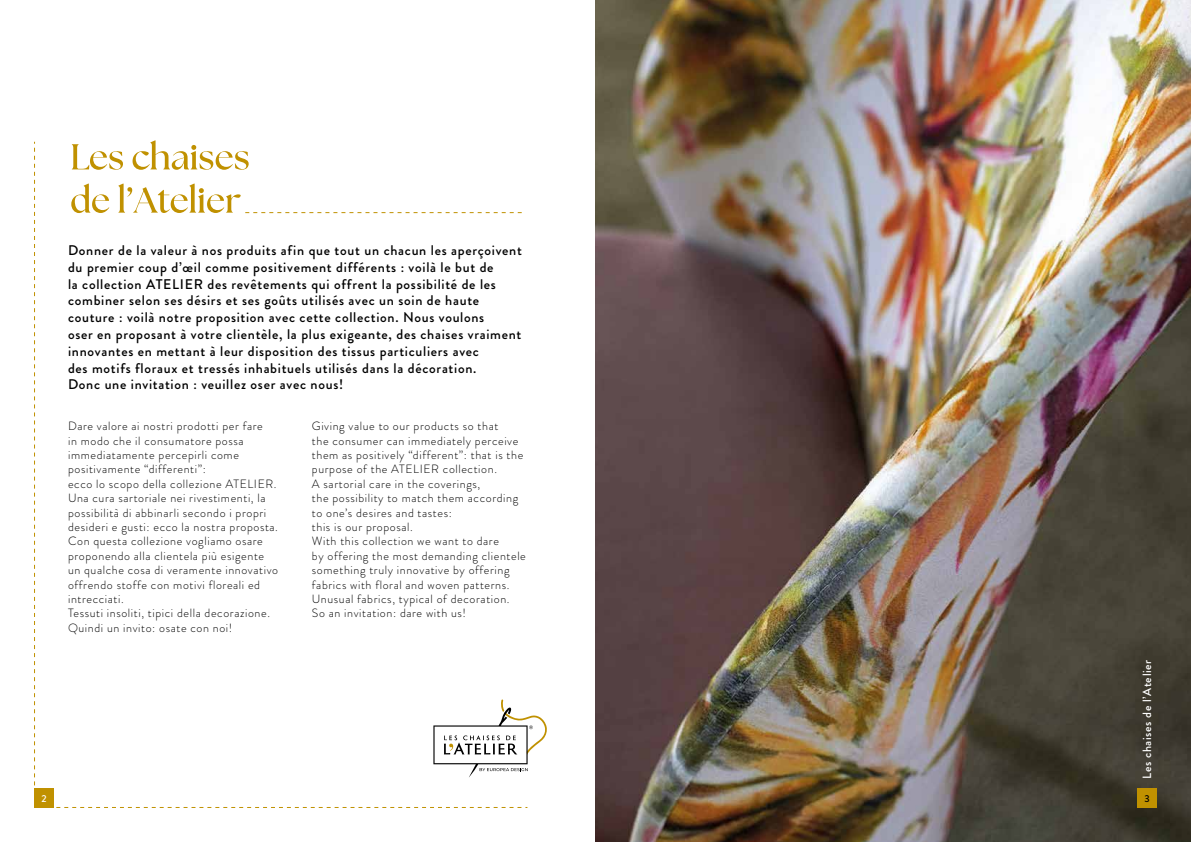
<style>
.page{position:relative;width:1191px;height:842px;background:#fff}
.page>*{position:absolute;margin:0;border:0;box-sizing:border-box;transform-origin:0 0}
.t1{font:500 14px/16.8px "Brandon Grotesque";letter-spacing:.05em;color:#000}
.t2{font:300 12px/14.4px "Brandon Grotesque";letter-spacing:.05em;color:#000}
.t3{font:500 12px "Brandon Grotesque";letter-spacing:.05em;color:#fff}
.t4{font:500 10px "Brandon Grotesque";color:#000}
.t5{font:500 10px "Brandon Grotesque";color:#fff}
</style>
<div class="page">
<img style="left:595px;top:0;width:596px;height:842px">
<div style="left:1137px;top:788px;width:20px;height:20px;background:#c09100"></div>
<div style="left:34px;top:788px;width:20px;height:20px;background:#c09100"></div>
<svg style="left:72px;top:140px;width:177px;height:30px"></svg>
<svg style="left:71px;top:183px;width:451px;height:30px"></svg>
<svg style="left:433px;top:699px;width:114px;height:78px"></svg>
<p class="t1" style="left:68px;top:242px;width:455px">Donner de la valeur à nos produits afin que tout un chacun les aperçoivent du premier coup d’œil comme positivement différents : voilà le but de<br>la collection ATELIER des revêtements qui offrent la possibilité de les combiner selon ses désirs et ses goûts utilisés avec un soin de haute couture : voilà notre proposition avec cette collection. Nous voulons<br>oser en proposant à votre clientèle, la plus exigeante, des chaises vraiment innovantes en mettant à leur disposition des tissus particuliers avec<br>des motifs floraux et tressés inhabituels utilisés dans la décoration.<br>Donc une invitation : veuillez oser avec nous!</p>
<p class="t2" style="left:68px;top:419px;width:212px">Dare valore ai nostri prodotti per fare<br>in modo che il consumatore possa immediatamente percepirli come positivamente “differenti”:<br>ecco lo scopo della collezione ATELIER.<br>Una cura sartoriale nei rivestimenti, la possibilità di abbinarli secondo i propri desideri e gusti: ecco la nostra proposta.<br>Con questa collezione vogliamo osare proponendo alla clientela più esigente un qualche cosa di veramente innovativo offrendo stoffe con motivi floreali ed intrecciati.<br>Tessuti insoliti, tipici della decorazione.<br>Quindi un invito: osate con noi!</p>
<p class="t2" style="left:312px;top:419px;width:215px">Giving value to our products so that<br>the consumer can immediately perceive them as positively “different”: that is the purpose of the ATELIER collection.<br>A sartorial care in the coverings,<br>the possibility to match them according to one’s desires and tastes:<br>this is our proposal.<br>With this collection we want to dare<br>by offering the most demanding clientele something truly innovative by offering fabrics with floral and woven patterns.<br>Unusual fabrics, typical of decoration.<br>So an invitation: dare with us!</p>
<p class="t5" style="left:41px;top:791px;width:7px">2</p>
<p class="t3" style="left:1138px;top:779px;width:121px;rotate:-90deg">Les chaises de l’Atelier</p>
<p class="t4" style="left:1144px;top:791px;width:7px">3</p>
</div>
